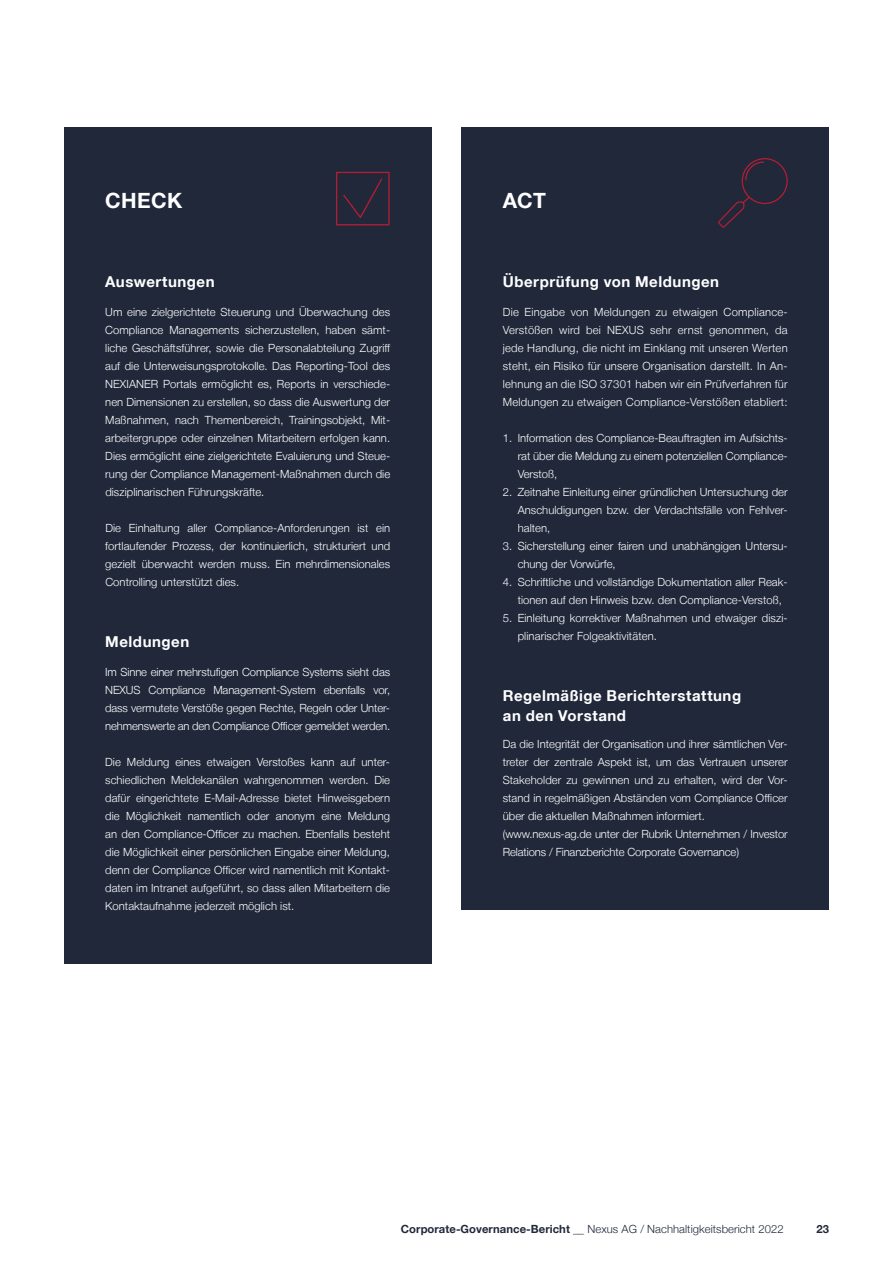
<style>
.page{position:relative;width:893px;height:1263px;background:#fff}
.page>*{position:absolute;margin:0;border:0;box-sizing:border-box;transform-origin:0 0}
.t1{font:700 21px "Helvetica Neue LT";letter-spacing:.02em;color:#fff}
.t2{font:700 15px/19.5px "Helvetica Neue LT";letter-spacing:.035em;color:#fff}
.t3{font:300 11.25px/18px "Helvetica Neue LT";letter-spacing:.005em;color:#fff;text-align:justify}
.t4{font:300 11.25px "Helvetica Neue";letter-spacing:.005em;color:#20283a}
.t5{font:700 11.25px "Helvetica Neue";color:#20283a}
.s1{font-weight:700}
</style>
<div class="page">
<div style="left:64px;top:127px;width:368px;height:837px;background:#20283a"></div>
<div style="left:461px;top:127px;width:368px;height:783px;background:#20283a"></div>
<svg style="left:336px;top:172px;width:54px;height:53px"></svg>
<svg style="left:718px;top:158px;width:70px;height:70px"></svg>
<h1 class="t1" style="left:105px;top:187px;width:79px">CHECK</h1>
<h2 class="t2" style="left:105px;top:272px;width:111px">Auswertungen</h2>
<p class="t3" style="left:105px;top:303px;width:286px">Um eine zielgerichtete Steuerung und Überwachung des Compliance Managements sicherzustellen, haben sämt&shy;liche Geschäftsführer, sowie die Personalabteilung Zugriff auf die Unterweisungsprotokolle. Das Reporting-Tool des NEXIANER Portals ermöglicht es, Reports in verschiede&shy;nen Dimensionen zu erstellen, so dass die Auswertung der Maßnahmen, nach Themenbereich, Trainingsobjekt, Mit&shy;arbeitergruppe oder einzelnen Mitarbeitern erfolgen kann.<br>Dies ermöglicht eine zielgerichtete Evaluierung und Steue&shy;rung der Compliance Management-Maßnahmen durch die disziplinarischen Führungskräfte.</p>
<p class="t3" style="left:105px;top:519px;width:286px">Die Einhaltung aller Compliance-Anforderungen ist ein fortlaufender Prozess, der kontinuierlich, strukturiert und gezielt überwacht werden muss. Ein mehrdimensionales Controlling unterstützt dies.</p>
<h2 class="t2" style="left:105px;top:632px;width:86px">Meldungen</h2>
<p class="t3" style="left:105px;top:663px;width:286px">Im Sinne einer mehrstufigen Compliance Systems sieht das NEXUS Compliance Management-System ebenfalls vor, dass vermutete Verstöße gegen Rechte, Regeln oder Unter&shy;nehmenswerte an den Compliance Officer gemeldet werden.</p>
<p class="t3" style="left:105px;top:753px;width:286px">Die Meldung eines etwaigen Verstoßes kann auf unter&shy;schiedlichen Meldekanälen wahrgenommen werden. Die dafür eingerichtete E-Mail-Adresse bietet Hinweisgebern die Möglichkeit namentlich oder anonym eine Meldung an den Compliance-Officer zu machen. Ebenfalls besteht die Möglichkeit einer persönlichen Eingabe einer Meldung, denn der Compliance Officer wird namentlich mit Kontakt&shy;daten im Intranet aufgeführt, so dass allen Mitarbeitern die Kontaktaufnahme jederzeit möglich ist.</p>
<h1 class="t1" style="left:503px;top:187px;width:45px">ACT</h1>
<h2 class="t2" style="left:503px;top:272px;width:218px">Überprüfung von Meldungen</h2>
<p class="t3" style="left:503px;top:303px;width:286px">Die Eingabe von Meldungen zu etwaigen Compliance-Verstößen wird bei NEXUS sehr ernst genommen, da jede Handlung, die nicht im Einklang mit unseren Werten steht, ein Risiko für unsere Organisation darstellt. In An&shy;lehnung an die ISO 37301 haben wir ein Prüfverfahren für Meldungen zu etwaigen Compliance-Verstößen etabliert:</p>
<p class="t3" style="left:518px;top:429px;width:272px;text-indent:-15px">1. Information des Compliance-Beauftragten im Aufsichts&shy;rat über die Meldung zu einem potenziellen Compliance-Verstoß,</p>
<p class="t3" style="left:518px;top:483px;width:272px;text-indent:-15px">2. Zeitnahe Einleitung einer gründlichen Untersuchung der Anschuldigungen bzw. der Verdachtsfälle von Fehlver&shy;halten,</p>
<p class="t3" style="left:518px;top:537px;width:272px;text-indent:-15px">3. Sicherstellung einer fairen und unabhängigen Untersu&shy;chung der Vorwürfe,</p>
<p class="t3" style="left:518px;top:573px;width:272px;text-indent:-15px">4. Schriftliche und vollständige Dokumentation aller Reak&shy;tionen auf den Hinweis bzw. den Compliance-Verstoß,</p>
<p class="t3" style="left:518px;top:609px;width:272px;text-indent:-15px">5. Einleitung korrektiver Maßnahmen und etwaiger diszi&shy;plinarischer Folgeaktivitäten.</p>
<h2 class="t2" style="left:503px;top:686px;width:240px">Regelmäßige Berichterstattung an den Vorstand</h2>
<p class="t3" style="left:503px;top:735px;width:286px;text-align:left">Da die Integrität der Organisation und ihrer sämtlichen Ver&shy;treter der zentrale Aspekt ist, um das Vertrauen unserer Stakeholder zu gewinnen und zu erhalten, wird der Vor&shy;stand in regelmäßigen Abständen vom Compliance Officer über die aktuellen Maßnahmen informiert. (www.nexus-ag.de unter der Rubrik Unternehmen / Investor Relations / Finanzberichte Corporate Governance)</p>
<p class="t4" style="left:401px;top:1220px;width:384px"><span class="s1">Corporate-Governance-Bericht</span> __ Nexus AG / Nachhaltigkeitsbericht 2022</p>
<p class="t5" style="left:817px;top:1220px;width:14px">23</p>
</div>
